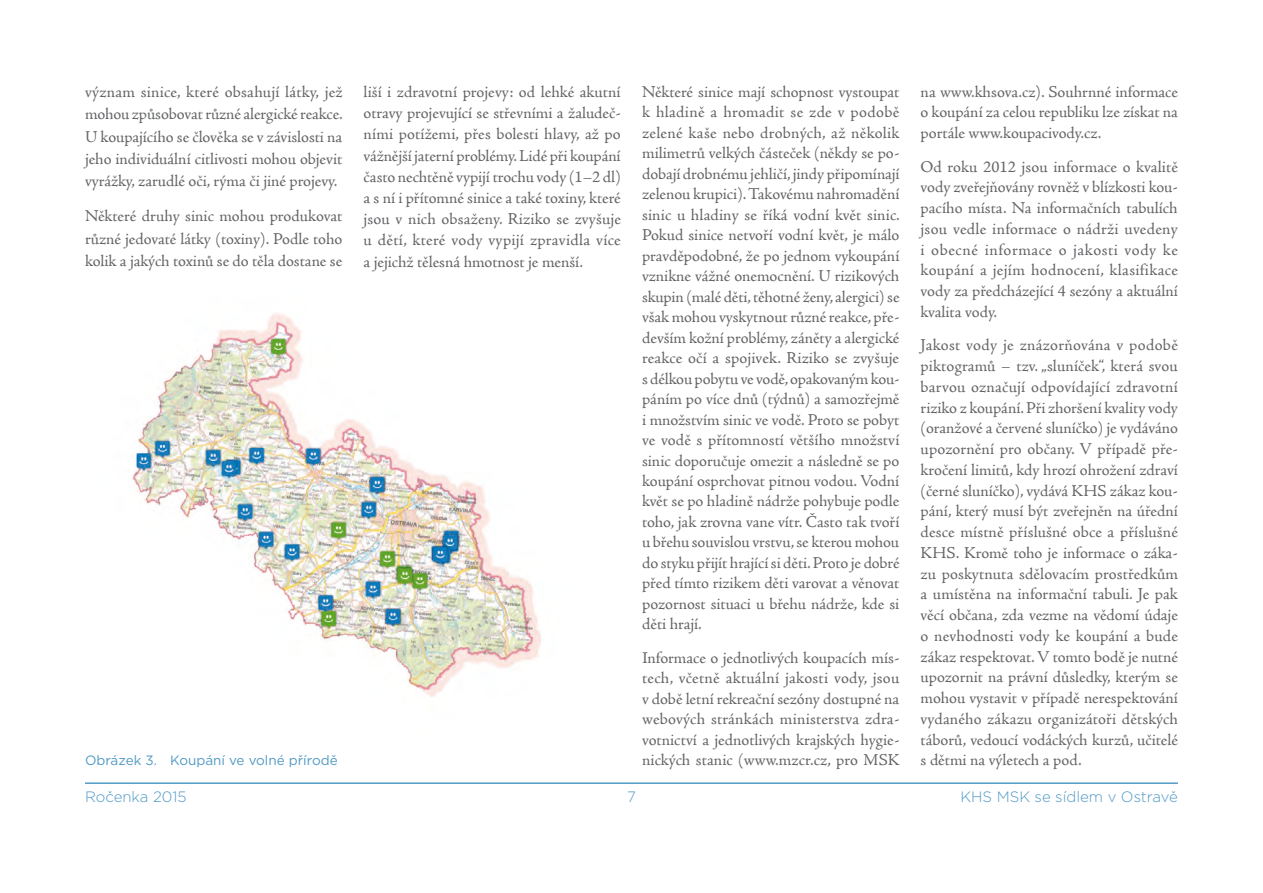
<style>
.page{position:relative;width:1263px;height:893px;background:#fff}
.page>*{position:absolute;margin:0;border:0;box-sizing:border-box;transform-origin:0 0}
.zakladni_text{font:16.5px/20.5px "Adobe Jenson Pro";color:#646567;text-align:justify}
.t1{font:300 15px "Gotham";color:#5199c5}
.popis_obrazku{font:13.5px "Gotham";color:#5199c5}
</style>
<div class="page">
<hr style="left:85px;top:782px;width:1093px;height:2px;background:#5199c5">
<img style="left:131px;top:313px;width:410px;height:384px">
<p class="zakladni_text" style="left:921px;top:82px;width:259px">na www.khsova.cz). Souhrnné informace o koupání za celou republiku lze získat na portále www.koupacivody.cz.</p>
<p class="zakladni_text" style="left:921px;top:156px;width:259px">Od roku 2012 jsou informace o kvalitě vody zveřejňovány rovněž v blízkosti kou&shy;pacího místa. Na informačních tabulích jsou vedle informace o nádrži uvedeny i obecné informace o jakosti vody ke koupání a jejím hodnocení, klasifikace vody za předcházející 4 sezóny a aktuální kvalita vody.</p>
<p class="zakladni_text" style="left:921px;top:335px;width:259px">Jakost vody je znázorňována v podobě piktogramů – tzv. „sluníček“, která svou barvou označují odpovídající zdravotní riziko z koupání. Při zhoršení kvality vody (oranžové a červené sluníčko) je vydáváno upozornění pro občany. V případě pře&shy;kročení limitů, kdy hrozí ohrožení zdraví (černé sluníčko), vydává KHS zákaz kou&shy;pání, který musí být zveřejněn na úřední desce místně příslušné obce a příslušné KHS. Kromě toho je informace o záka&shy;zu poskytnuta sdělovacím prostředkům a umístěna na informační tabuli. Je pak věcí občana, zda vezme na vědomí údaje o nevhodnosti vody ke koupání a bude zákaz respektovat. V tomto bodě je nutné upozornit na právní důsledky, kterým se mohou vystavit v případě nerespektování vydaného zákazu organizátoři dětských táborů, vedoucí vodáckých kurzů, učitelé</p>
<p class="zakladni_text" style="left:364px;top:81px;width:259px;line-height:21.1px">liší i zdravotní projevy: od lehké akutní otravy projevující se střevními a žaludeč&shy;ními potížemi, přes bolesti hlavy, až po vážnější jaterní problémy. Lidé při koupání často nechtěně vypijí trochu vody (1–2 dl) a s ní i přítomné sinice a také toxiny, které jsou v nich obsaženy. Riziko se zvyšuje u dětí, které vody vypijí zpravidla více a jejichž tělesná hmotnost je menší.</p>
<p class="zakladni_text" style="left:642px;top:82px;width:259px">Některé sinice mají schopnost vystoupat k hladině a hromadit se zde v podobě zelené kaše nebo drobných, až několik milimetrů velkých částeček (někdy se po&shy;dobají drobnému jehličí, jindy připomínají zelenou krupici). Takovému nahromadění sinic u hladiny se říká vodní květ sinic.<br>Pokud sinice netvoří vodní květ, je málo pravděpodobné, že po jednom vykoupání vznikne vážné onemocnění. U rizikových skupin (malé děti, těhotné ženy, alergici) se však mohou vyskytnout různé reakce, pře&shy;devším kožní problémy, záněty a alergické reakce očí a spojivek. Riziko se zvyšuje s délkou pobytu ve vodě, opakovaným kou&shy;páním po více dnů (týdnů) a samozřejmě i množstvím sinic ve vodě. Proto se pobyt ve vodě s přítomností většího množství sinic doporučuje omezit a následně se po koupání osprchovat pitnou vodou. Vodní květ se po hladině nádrže pohybuje podle toho, jak zrovna vane vítr. Často tak tvoří u břehu souvislou vrstvu, se kterou mohou do styku přijít hrající si děti. Proto je dobré před tímto rizikem děti varovat a věnovat pozornost situaci u břehu nádrže, kde si děti hrají.</p>
<p class="zakladni_text" style="left:642px;top:647px;width:259px">Informace o jednotlivých koupacích mís&shy;tech, včetně aktuální jakosti vody, jsou v době letní rekreační sezóny dostupné na webových stránkách ministerstva zdra&shy;votnictví a jednotlivých krajských hygie&shy;nických stanic (www.mzcr.cz, pro MSK</p>
<p class="zakladni_text" style="left:85px;top:81px;width:259px;line-height:22.4px">význam sinice, které obsahují látky, jež mohou způsobovat různé alergické reakce.<br>U koupajícího se člověka se v závislosti na jeho individuální citlivosti mohou objevit vyrážky, zarudlé oči, rýma či jiné projevy.</p>
<p class="zakladni_text" style="left:85px;top:205px;width:259px;line-height:22.4px">Některé druhy sinic mohou produkovat různé jedovaté látky (toxiny). Podle toho kolik a jakých toxinů se do těla dostane se</p>
<p class="popis_obrazku" style="left:85px;top:752px;width:254px">Obrázek 3. Koupání ve volné přírodě</p>
<p class="zakladni_text" style="left:921px;top:750px;width:162px">s dětmi na výletech a pod.</p>
<p class="t1" style="left:85px;top:787px;width:103px">Ročenka 2015</p>
<p class="t1" style="left:627px;top:787px;width:10px">7</p>
<p class="t1" style="left:960px;top:787px;width:219px">KHS MSK se sídlem v Ostravě</p>
</div>
